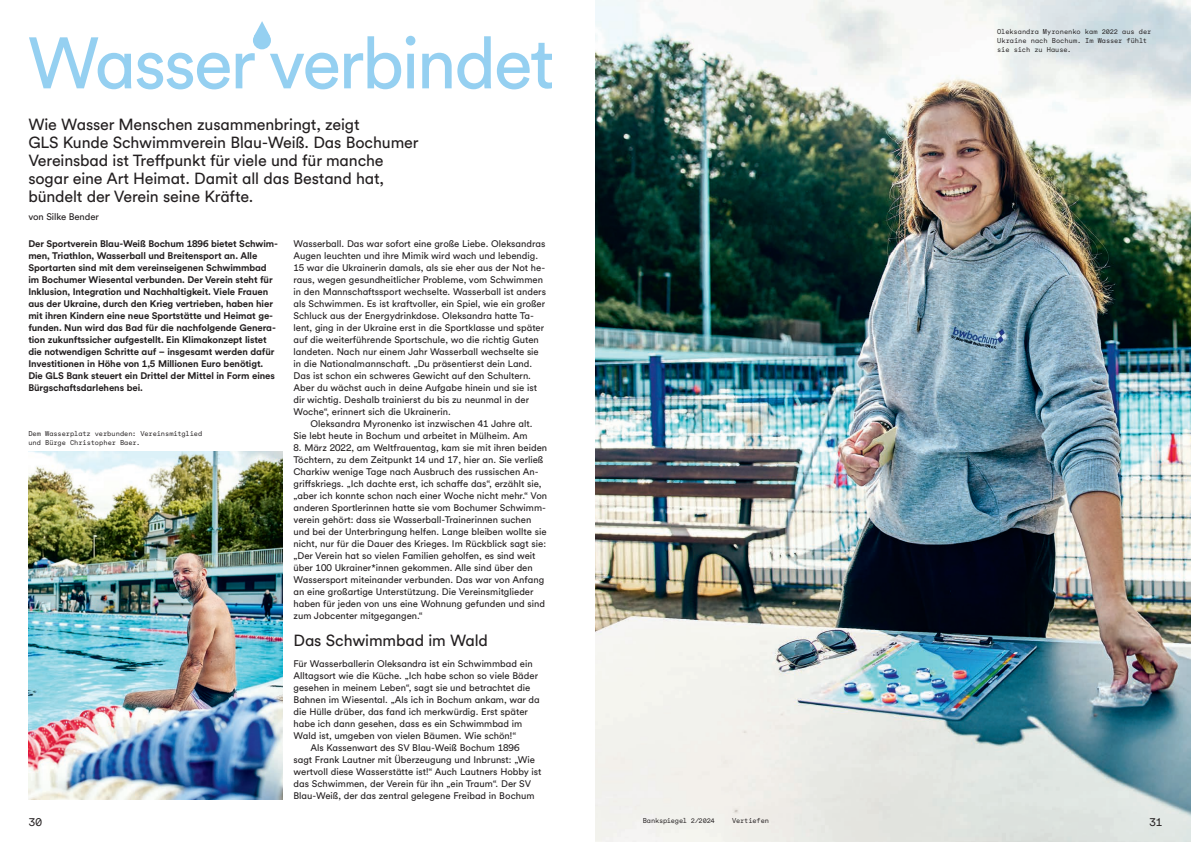
<style>
.page{position:relative;width:1191px;height:842px;background:#fff}
.page>*{position:absolute;margin:0;border:0;box-sizing:border-box;transform-origin:0 0}
.t1{font:71.9px "GLS Circular";letter-spacing:-.035em;color:#95d0f1}
.t2{font:16px/18px "GLS Circular";letter-spacing:-.01em;color:#231f20}
.t3{font:12px "GLS Circular Mono";color:#231f20}
.t4{font:9.5px/12px "GLS Circular";color:#231f20}
.t5{font:700 9.5px/12px "GLS Circular";letter-spacing:-.01em;color:#231f20}
.t6{font:7px/9px "GLS Circular Mono";letter-spacing:-.005em;color:#231f20}
</style>
<div class="page">
<img style="left:595px;top:0;width:596px;height:842px">
<img style="left:28px;top:451px;width:254px;height:348px">
<div style="left:253px;top:31px;width:18px;height:18px;background:#95d0f1;border-radius:50%"></div>
<svg style="left:254px;top:21px;width:16px;height:15px"></svg>
<h1 class="t1" style="left:27px;top:15px;width:528px">Wasser verbindet</h1>
<h2 class="t2" style="left:28px;top:115px;width:392px">Wie Wasser Menschen zusammenbringt, zeigt<br>GLS Kunde Schwimmverein Blau-Weiß. Das Bochumer Vereinsbad ist Treffpunkt für viele und für manche sogar eine Art Heimat. Damit all das Bestand hat, bündelt der Verein seine Kräfte.</h2>
<p class="t4" style="left:28px;top:211px;width:72px">von Silke Bender</p>
<p class="t5" style="left:28px;top:238px;width:251px">Der Sportverein Blau-Weiß Bochum 1896 bietet Schwim&shy;men, Triathlon, Wasserball und Breitensport an. Alle Sportarten sind mit dem vereinseigenen Schwimmbad im Bochumer Wiesental verbunden. Der Verein steht für Inklusion, Integration und Nachhaltigkeit. Viele Frauen aus der Ukraine, durch den Krieg vertrieben, haben hier mit ihren Kindern eine neue Sportstätte und Heimat ge&shy;funden. Nun wird das Bad für die nachfolgende Genera&shy;tion zukunftssicher aufgestellt. Ein Klimakonzept listet die notwendigen Schritte auf – insgesamt werden dafür Investitionen in Höhe von 1,5 Millionen Euro benötigt.<br>Die GLS Bank steuert ein Drittel der Mittel in Form eines Bürgschaftsdarlehens bei.</p>
<p class="t4" style="left:293px;top:238px;width:254px">Wasserball. Das war sofort eine große Liebe. Oleksandras Augen leuchten und ihre Mimik wird wach und lebendig.<br>15 war die Ukrainerin damals, als sie eher aus der Not he&shy;raus, wegen gesundheitlicher Probleme, vom Schwimmen in den Mannschaftssport wechselte. Wasserball ist anders als Schwimmen. Es ist kraftvoller, ein Spiel, wie ein großer Schluck aus der Energydrinkdose. Oleksandra hatte Ta&shy;lent, ging in der Ukraine erst in die Sportklasse und später auf die weiterführende Sportschule, wo die richtig Guten landeten. Nach nur einem Jahr Wasserball wechselte sie in die Nationalmannschaft. „Du präsentierst dein Land.<br>Das ist schon ein schweres Gewicht auf den Schultern.<br>Aber du wächst auch in deine Aufgabe hinein und sie ist dir wichtig. Deshalb trainierst du bis zu neunmal in der Woche“, erinnert sich die Ukrainerin.</p>
<p class="t4" style="left:293px;top:418px;width:240px;text-indent:17px">Oleksandra Myronenko ist inzwischen 41 Jahre alt.<br>Sie lebt heute in Bochum und arbeitet in Mülheim. Am</p>
<p class="t4" style="left:293px;top:442px;width:255px">8. März 2022, am Weltfrauentag, kam sie mit ihren beiden Töchtern, zu dem Zeitpunkt 14 und 17, hier an. Sie verließ Charkiw wenige Tage nach Ausbruch des russischen An&shy;griffskriegs. „Ich dachte erst, ich schaffe das“, erzählt sie, „aber ich konnte schon nach einer Woche nicht mehr.“ Von anderen Sportlerinnen hatte sie vom Bochumer Schwimm&shy;verein gehört: dass sie Wasserball-Trainerinnen suchen und bei der Unterbringung helfen. Lange bleiben wollte sie nicht, nur für die Dauer des Krieges. Im Rückblick sagt sie: „Der Verein hat so vielen Familien geholfen, es sind weit über 100 Ukrainer*innen gekommen. Alle sind über den Wassersport miteinander verbunden. Das war von Anfang an eine großartige Unterstützung. Die Vereinsmitglieder haben für jeden von uns eine Wohnung gefunden und sind zum Jobcenter mitgegangen.“</p>
<h2 class="t2" style="left:293px;top:631px;width:196px">Das Schwimmbad im Wald</h2>
<p class="t4" style="left:293px;top:658px;width:241px">Für Wasserballerin Oleksandra ist ein Schwimmbad ein</p>
<p class="t4" style="left:293px;top:670px;width:246px">Alltagsort wie die Küche. „Ich habe schon so viele Bäder</p>
<p class="t4" style="left:293px;top:682px;width:238px">gesehen in meinem Leben“, sagt sie und betrachtet die</p>
<p class="t4" style="left:293px;top:694px;width:248px">Bahnen im Wiesental. „Als ich in Bochum ankam, war da</p>
<p class="t4" style="left:293px;top:706px;width:236px">die Hülle drüber, das fand ich merkwürdig. Erst später</p>
<p class="t4" style="left:293px;top:718px;width:230px">habe ich dann gesehen, dass es ein Schwimmbad im</p>
<p class="t4" style="left:293px;top:730px;width:224px">Wald ist, umgeben von vielen Bäumen. Wie schön!“</p>
<p class="t4" style="left:310px;top:742px;width:210px">Als Kassenwart des SV Blau-Weiß Bochum 1896</p>
<p class="t4" style="left:293px;top:754px;width:243px">sagt Frank Lautner mit Überzeugung und Inbrunst: „Wie</p>
<p class="t4" style="left:293px;top:766px;width:249px">wertvoll diese Wasserstätte ist!“ Auch Lautners Hobby ist</p>
<p class="t4" style="left:293px;top:778px;width:239px">das Schwimmen, der Verein für ihn „ein Traum“. Der SV</p>
<p class="t4" style="left:293px;top:790px;width:242px">Blau-Weiß, der das zentral gelegene Freibad in Bochum</p>
<p class="t6" style="left:28px;top:429px;width:175px">Dem Wasserplatz verbunden: Vereinsmitglied und Bürge Christopher Baer.</p>
<p class="t6" style="left:997px;top:27px;width:156px">Oleksandra Myronenko kam 2022 aus der<br>Ukraine nach Bochum. Im Wasser fühlt sie sich zu Hause.</p>
<p class="t3" style="left:28px;top:814px;width:15px">30</p>
<p class="t6" style="left:642px;top:816px;width:74px">Bankspiegel 2/2024</p>
<p class="t6" style="left:732px;top:816px;width:39px">Vertiefen</p>
<p class="t3" style="left:1149px;top:814px;width:15px">31</p>
</div>
